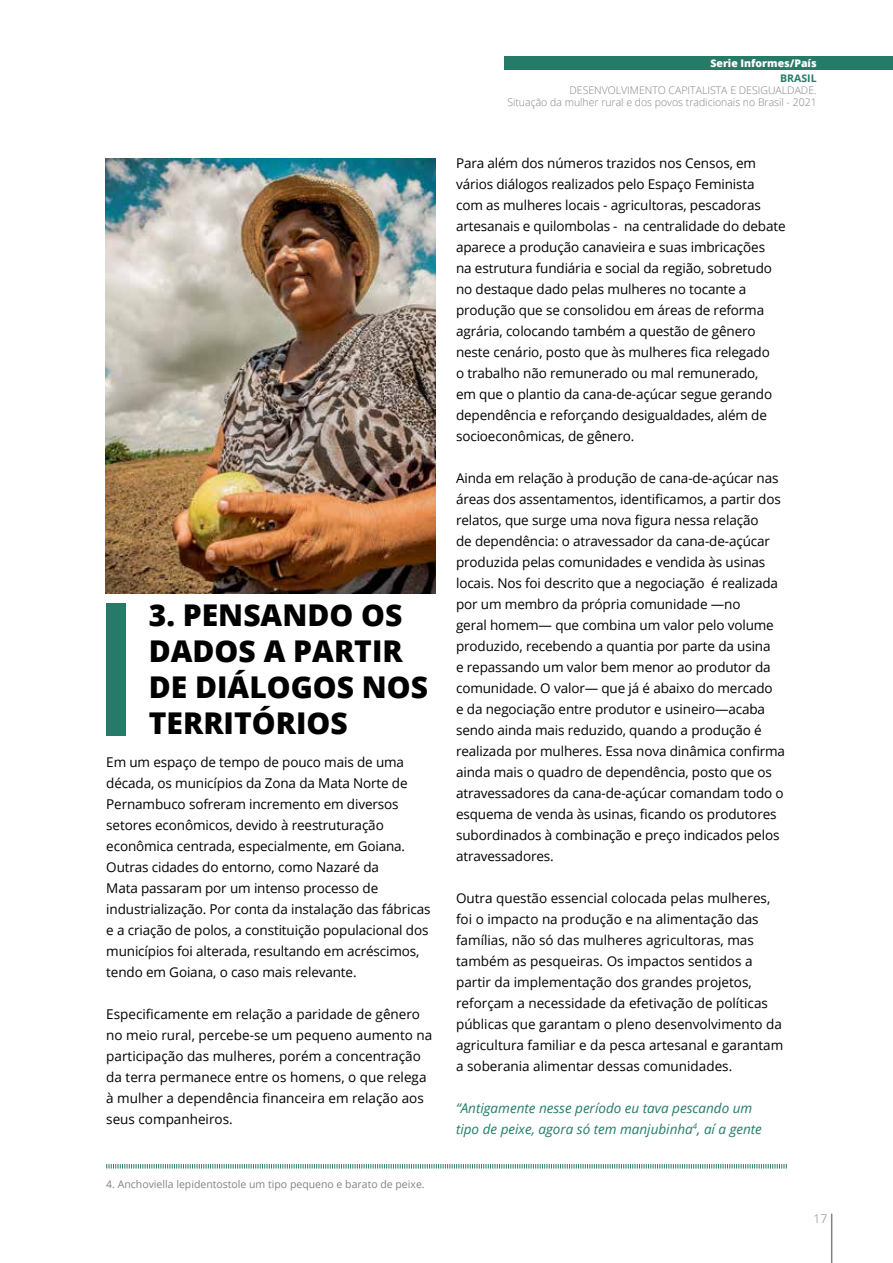
<style>
.page{position:relative;width:893px;height:1263px;background:#fff}
.page>*{position:absolute;margin:0;border:0;box-sizing:border-box;transform-origin:0 0}
.t1{font:800 30px/36px "Open Sans";color:#000}
.t2{font:13.5px/21px "Open Sans";letter-spacing:-.01em;color:#000}
.t3{font:italic 13.5px/21px "Open Sans";color:#257b68}
.t4{font:300 12px "Open Sans";color:#808285}
.t5{font:300 10.5px/12px "Open Sans";color:#808285;text-align:right}
.t6{font:10.5px "Open Sans";color:#808285}
.t7{font:800 10.5px "Open Sans";color:#fff}
.t8{font:700 10.5px "Open Sans";color:#257b68}
</style>
<div class="page">
<div style="left:504px;top:56px;width:389px;height:14px;background:#257b68"></div>
<hr style="left:831px;top:1214px;width:1px;height:49px;background:#808285">
<div style="left:106px;top:603px;width:20px;height:133px;background:#257b68"></div>
<img style="left:106px;top:159px;width:330px;height:434px">
<svg style="left:106px;top:1164px;width:681px;height:5px"></svg>
<h1 class="t1" style="left:149px;top:595px;width:281px">3. PENSANDO OS<br>DADOS A PARTIR<br>DE DIÁLOGOS NOS<br>TERRITÓRIOS</h1>
<p class="t2" style="left:106px;top:751px;width:326px">Em um espaço de tempo de pouco mais de uma década, os municípios da Zona da Mata Norte de Pernambuco sofreram incremento em diversos setores econômicos, devido à reestruturação econômica centrada, especialmente, em Goiana.<br>Outras cidades do entorno, como Nazaré da<br>Mata passaram por um intenso processo de industrialização. Por conta da instalação das fábricas e a criação de polos, a constituição populacional dos municípios foi alterada, resultando em acréscimos, tendo em Goiana, o caso mais relevante.</p>
<p class="t2" style="left:106px;top:1003px;width:328px">Especificamente em relação a paridade de gênero no meio rural, percebe-se um pequeno aumento na participação das mulheres, porém a concentração da terra permanece entre os homens, o que relega à mulher a dependência financeira em relação aos seus companheiros.</p>
<p class="t6" style="left:106px;top:1176px;width:320px">4. Anchoviella lepidentostole um tipo pequeno e barato de peixe.</p>
<p class="t7" style="left:710px;top:55px;width:108px">Serie Informes/País</p>
<p class="t8" style="left:780px;top:71px;width:38px">BRASIL</p>
<p class="t5" style="left:507px;top:84px;width:311px">DESENVOLVIMENTO CAPITALISTA E DESIGUALDADE.<br>Situação da mulher rural e dos povos tradicionais no Brasil - 2021</p>
<p class="t2" style="left:456px;top:152px;width:331px">Para além dos números trazidos nos Censos, em vários diálogos realizados pelo Espaço Feminista<br>com as mulheres locais - agricultoras, pescadoras artesanais e quilombolas - na centralidade do debate aparece a produção canavieira e suas imbricações<br>na estrutura fundiária e social da região, sobretudo no destaque dado pelas mulheres no tocante a produção que se consolidou em áreas de reforma agrária, colocando também a questão de gênero neste cenário, posto que às mulheres fica relegado<br>o trabalho não remunerado ou mal remunerado,<br>em que o plantio da cana-de-açúcar segue gerando dependência e reforçando desigualdades, além de socioeconômicas, de gênero.</p>
<p class="t2" style="left:456px;top:467px;width:331px">Ainda em relação à produção de cana-de-açúcar nas áreas dos assentamentos, identificamos, a partir dos relatos, que surge uma nova figura nessa relação<br>de dependência: o atravessador da cana-de-açúcar produzida pelas comunidades e vendida às usinas locais. Nos foi descrito que a negociação é realizada por um membro da própria comunidade —no<br>geral homem— que combina um valor pelo volume produzido, recebendo a quantia por parte da usina<br>e repassando um valor bem menor ao produtor da comunidade. O valor— que já é abaixo do mercado<br>e da negociação entre produtor e usineiro—acaba sendo ainda mais reduzido, quando a produção é realizada por mulheres. Essa nova dinâmica confirma ainda mais o quadro de dependência, posto que os atravessadores da cana-de-açúcar comandam todo o esquema de venda às usinas, ficando os produtores subordinados à combinação e preço indicados pelos atravessadores.</p>
<p class="t2" style="left:456px;top:887px;width:329px">Outra questão essencial colocada pelas mulheres, foi o impacto na produção e na alimentação das famílias, não só das mulheres agricultoras, mas também as pesqueiras. Os impactos sentidos a partir da implementação dos grandes projetos, reforçam a necessidade da efetivação de políticas públicas que garantam o pleno desenvolvimento da agricultura familiar e da pesca artesanal e garantam a soberania alimentar dessas comunidades.</p>
<p class="t3" style="left:456px;top:1097px;width:307px">“Antigamente nesse período eu tava pescando um tipo de peixe, agora só tem manjubinha<sup>4</sup>, aí a gente</p>
<p class="t4" style="left:814px;top:1210px;width:15px">17</p>
</div>
